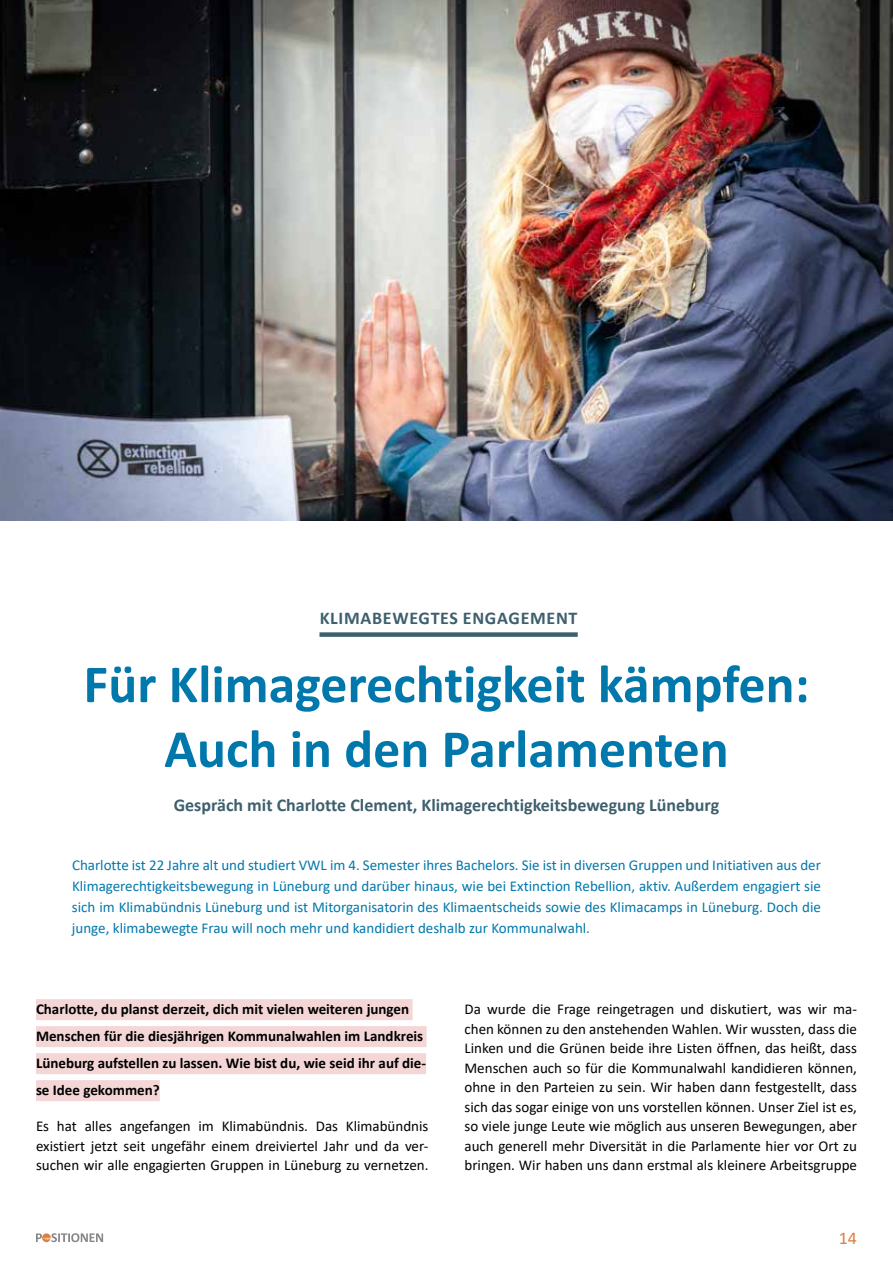
<style>
.page{position:relative;width:893px;height:1263px;background:#fff}
.page>*{position:absolute;margin:0;border:0;box-sizing:border-box;transform-origin:0 0}
.t1{font:700 54px/64.8px "Calibri";color:#0078ac;text-align:center}
.t2{font:700 18px "Calibri";color:#3e5f6d}
.t3{font:18px "Calibri";color:#dd803c}
.t4{font:15px/19.5px "Calibri";color:#000;text-align:justify}
.t5{font:15px/21px "Calibri";color:#0078ac;text-align:justify}
.t6{font:700 15px/27px "Calibri";color:#000}
</style>
<div class="page">
<svg style="left:36px;top:1233px;width:67px;height:9px"></svg>
<div style="left:319px;top:632px;width:259px;height:5px;background:#3e5f6d"></div>
<div style="left:36px;top:999px;width:377px;height:21px;background:#f4d6d6"></div>
<div style="left:36px;top:1026px;width:391px;height:21px;background:#f4d6d6"></div>
<div style="left:36px;top:1053px;width:390px;height:21px;background:#f4d6d6"></div>
<div style="left:36px;top:1080px;width:124px;height:21px;background:#f4d6d6"></div>
<img style="left:0;top:0;width:893px;height:521px">
<p class="t2" style="left:320px;top:605px;width:12px">KLIMABEWEGTES</p>
<p class="t2" style="left:463px;top:605px;width:13px">ENGAGEMENT</p>
<h1 class="t1" style="left:83px;top:651px;width:727px">Für Klimagerechtigkeit kämpfen:<br>Auch in den Parlamenten</h1>
<p class="t2" style="left:174px;top:793px;width:547px">Gespräch mit Charlotte Clement, Klimagerechtigkeitsbewegung Lüneburg</p>
<p class="t5" style="left:72px;top:854px;width:750px">Charlotte ist 22 Jahre alt und studiert VWL im 4. Semester ihres Bachelors. Sie ist in diversen Gruppen und I nitiativen aus der Klimagerechtigkeitsbewegung in Lüneburg und darüber hinaus, wie bei Extinction Rebellion, aktiv. Außerdem engagiert sie sich im Klimabündnis Lüneburg und ist Mitorganisatorin des Klimaentscheids sowie des Klimacamps in Lüneburg. Doch die junge, klimabewegte Frau will noch mehr und kandidiert deshalb zur Kommunalwahl.</p>
<p class="t6" style="left:36px;top:995px;width:392px">Charlotte, du planst derzeit, dich mit vielen weiteren jungen Menschen für die diesjährigen Kommunalwahlen im Landkreis Lüneburg aufstellen zu lassen. Wie bist du, wie seid ihr auf die&shy;se Idee gekommen?</p>
<p class="t4" style="left:36px;top:1116px;width:394px">Es hat alles angefangen im Klimabündnis. Das Klimabündnis existiert jetzt seit ungefähr einem dreiviertel Jahr und da ver&shy;suchen wir alle engagierten Gruppen in Lüneburg zu vernetzen.</p>
<p class="t4" style="left:464px;top:999px;width:394px">Da wurde die Frage reingetragen und diskutiert, was wir ma&shy;chen können zu den anstehenden Wahlen. Wir wussten, dass die Linken und die Grünen beide ihre Listen öffnen, das heißt, dass Menschen auch so für die Kommunalwahl kandidieren können, ohne in den Parteien zu sein. Wir haben dann festgestellt, dass sich das sogar einige von uns vorstellen können. U nser Ziel ist es, so viele junge Leute wie möglich aus unseren Bewegungen, aber auch generell mehr Diversität in die Parlamente hier vor Ort zu bringen. Wir haben uns dann erstmal als kleinere Arbeitsgruppe</p>
<p class="t3" style="left:839px;top:1225px;width:20px">14</p>
</div>
